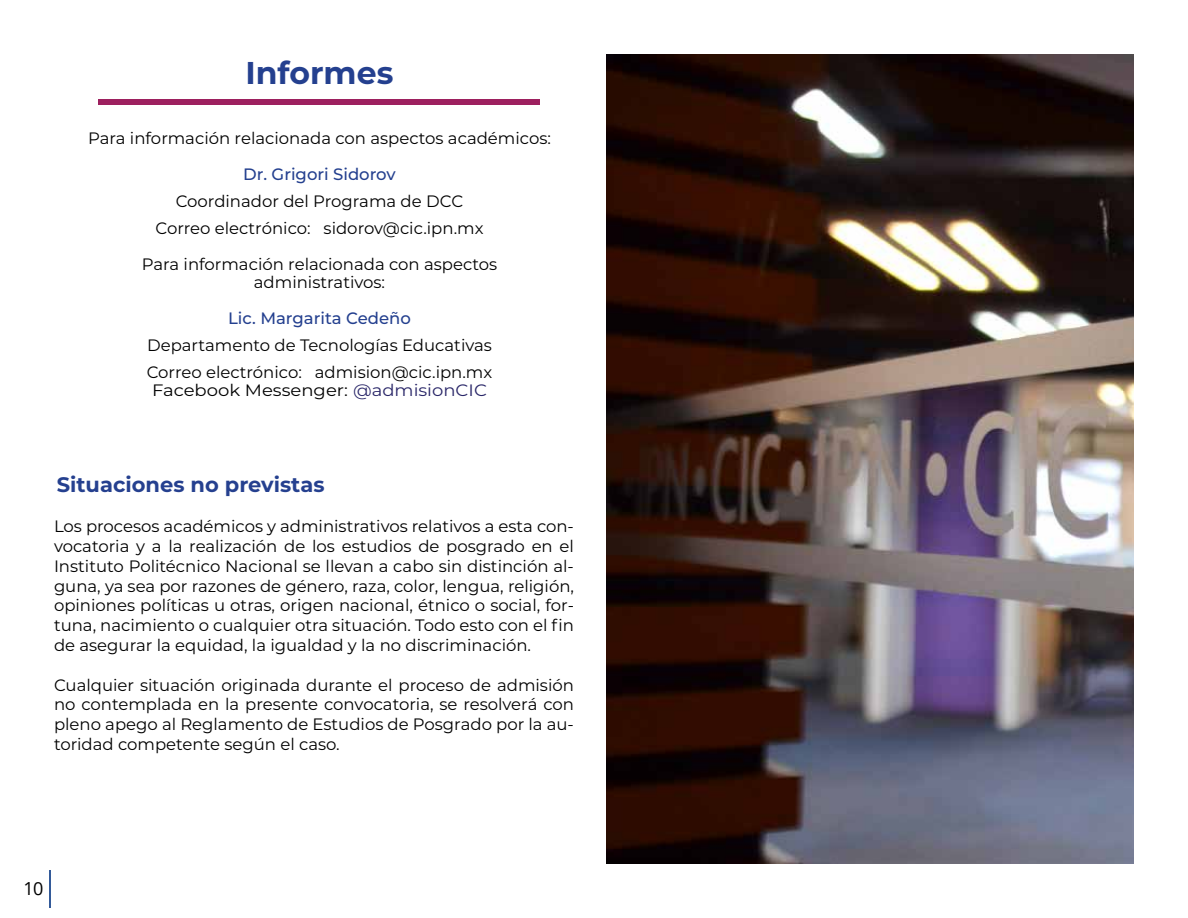
<style>
.page{position:relative;width:1188px;height:918px;background:#fff}
.page>*{position:absolute;margin:0;border:0;box-sizing:border-box;transform-origin:0 0}
.t1{font:700 31.5px "Montserrat";color:#24408f}
.t2{font:700 21px "Montserrat";color:#25408f}
.t3{font:18px "Open Sans";color:#000}
.t4{font:16.5px/19.8px "Montserrat";color:#000;text-align:center}
.t5{font:500 16.5px "Montserrat";color:#24408f}
.t6{font:16.5px "Montserrat";color:#000;scale:1.09 1}
.s1{color:#292668}
</style>
<div class="page">
<hr style="left:49px;top:870px;width:1px;height:38px;background:#335a99">
<div style="left:99px;top:100px;width:441px;height:5px;background:#9d205f"></div>
<img style="left:607px;top:54px;width:527px;height:810px">
<h1 class="t1" style="left:246px;top:51px;width:149px">Informes</h1>
<p class="t4" style="left:88px;top:128px;width:464px">Para información relacionada con aspectos académicos:</p>
<p class="t5" style="left:243px;top:163px;width:154px">Dr. Grigori Sidorov</p>
<p class="t4" style="left:156px;top:187px;width:329px;line-height:27px">Coordinador del Programa de DCC<br>Correo electrónico: sidorov@cic.ipn.mx</p>
<p class="t4" style="left:142px;top:255px;width:357px;line-height:18px">Para información relacionada con aspectos administrativos:</p>
<p class="t5" style="left:228px;top:307px;width:184px">Lic. Margarita Cedeño</p>
<p class="t4" style="left:147px;top:331px;width:347px;line-height:27px;text-align:left">Departamento de Tecnologías Educativas<br>Correo electrónico: admision@cic.ipn.mx</p>
<p class="t6" style="left:152px;top:379px;width:309px">Facebook Messenger: <span class="s1">@admisionCIC</span></p>
<p class="t2" style="left:57px;top:469px;width:269px">Situaciones no previstas</p>
<p class="t4" style="left:54px;top:516px;width:522px;text-align:justify">Los procesos académicos y administrativos relativos a esta con&shy;vocatoria y a la realización de los estudios de posgrado en el Instituto Politécnico Nacional se llevan a cabo sin distinción al&shy;guna, ya sea por razones de género, raza, color, lengua, religión, opiniones políticas u otras, origen nacional, étnico o social, for&shy;tuna, nacimiento o cualquier otra situación. Todo esto con el fin de asegurar la equidad, la igualdad y la no discriminación.</p>
<p class="t4" style="left:54px;top:674px;width:522px;text-align:justify">Cualquier situación originada durante el proceso de admisión no contemplada en la presente convocatoria, se resolverá con pleno apego al Reglamento de Estudios de Posgrado por la au&shy;toridad competente según el caso.</p>
<p class="t3" style="left:23px;top:876px;width:22px">10</p>
</div>
